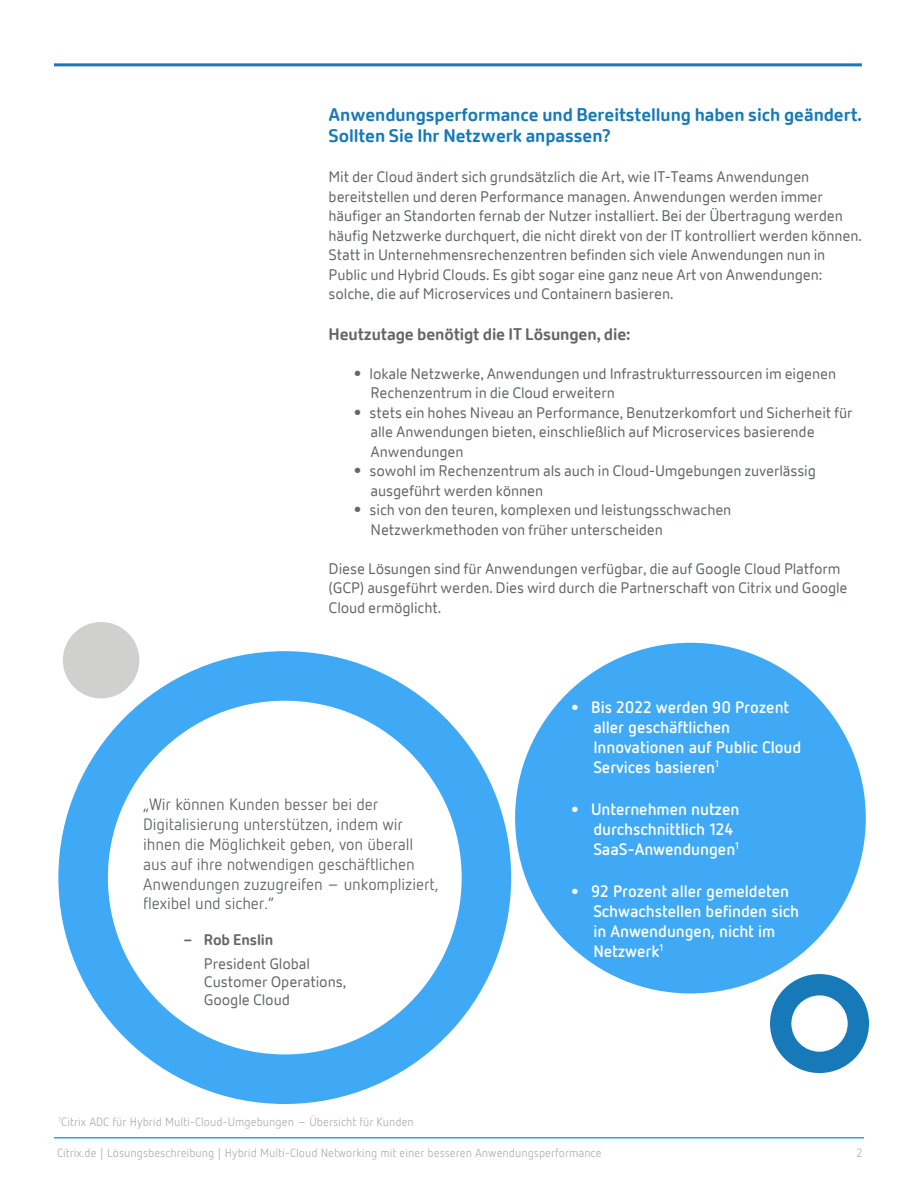
<style>
.page{position:relative;width:918px;height:1188px;background:#fff}
.page>*{position:absolute;margin:0;border:0;box-sizing:border-box;transform-origin:0 0}
.t1{font:700 18px/21px "Citrix New Sans";letter-spacing:-.005em;color:#1779b7}
.t2{font:700 16.5px/20px "Netto OT";letter-spacing:-.005em;color:#fff}
.t3{font:16.5px/19.8px "Netto OT";letter-spacing:-.005em;color:#63676b}
.t4{font:700 16.5px "Citrix New Sans";letter-spacing:-.01em;color:#63676b}
.t5{font:15px/19.5px "Citrix New Sans";letter-spacing:-.01em;color:#63676b}
.t6{font:700 15px "Citrix New Sans";letter-spacing:-.005em;color:#63676b}
.t7{font:12px "Netto OT";color:#b1b3b2}
</style>
<div class="page">
<svg style="left:58px;top:651px;width:453px;height:453px"></svg>
<div style="left:515px;top:643px;width:351px;height:350px;background:#3fa9f5;border-radius:50%"></div>
<hr style="left:54px;top:1137px;width:810px;height:1px;background:#23aae2">
<div style="left:63px;top:622px;width:76px;height:76px;background:#d0d0ce;border-radius:50%"></div>
<svg style="left:770px;top:974px;width:99px;height:99px"></svg>
<hr style="left:54px;top:63px;width:808px;height:3px;background:#1779b7">
<p class="t1" style="left:329px;top:104px;width:535px">Anwendungsperformance und Bereitstellung haben sich geändert.<br>Sollten Sie Ihr Netzwerk anpassen?</p>
<p class="t5" style="left:329px;top:168px;width:535px">Mit der Cloud ändert sich grundsätzlich die Art, wie IT-Teams Anwendungen bereitstellen und deren Performance managen. Anwendungen werden immer häufiger an Standorten fernab der Nutzer installiert. Bei der Übertragung werden häufig Netzwerke durchquert, die nicht direkt von der IT kontrolliert werden können.<br>Statt in Unternehmensrechenzentren befinden sich viele Anwendungen nun in Public und Hybrid Clouds. Es gibt sogar eine ganz neue Art von Anwendungen: solche, die auf Microservices und Containern basieren.</p>
<p class="t4" style="left:329px;top:324px;width:303px">Heutzutage benötigt die IT Lösungen, die:</p>
<p class="t5" style="left:371px;top:364px;width:467px;text-indent:-16px"><sup>●</sup> lokale Netzwerke, Anwendungen und Infrastrukturressourcen im eigenen<br>Rechenzentrum in die Cloud erweitern</p>
<p class="t5" style="left:371px;top:403px;width:484px;text-indent:-16px"><sup>●</sup> stets ein hohes Niveau an Performance, Benutzerkomfort und Sicherheit für alle Anwendungen bieten, einschließlich auf Microservices basierende<br>Anwendungen</p>
<p class="t5" style="left:371px;top:462px;width:447px;text-indent:-16px"><sup>●</sup> sowohl im Rechenzentrum als auch in Cloud-Umgebungen zuverlässig ausgeführt werden können</p>
<p class="t5" style="left:371px;top:501px;width:362px;text-indent:-16px"><sup>●</sup> sich von den teuren, komplexen und leistungsschwachen<br>Netzwerkmethoden von früher unterscheiden</p>
<p class="t5" style="left:329px;top:559px;width:521px">Diese Lösungen sind für Anwendungen verfügbar, die auf Google Cloud Platform (GCP) ausgeführt werden. Dies wird durch die Partnerschaft von Citrix und Google<br>Cloud ermöglicht.</p>
<p class="t3" style="left:143px;top:794px;width:297px">„Wir können Kunden besser bei der Digitalisierung unterstützen, indem wir ihnen die Möglichkeit geben, von überall aus auf ihre notwendigen geschäftlichen Anwendungen zuzugreifen – unkompliziert, flexibel und sicher.“</p>
<p class="t6" style="left:184px;top:931px;width:91px">– Rob Enslin</p>
<p class="t5" style="left:204px;top:955px;width:144px;line-height:18px">President Global<br>Customer Operations,<br>Google Cloud</p>
<p class="t7" style="left:59px;top:1115px;width:357px"><sup>1</sup>Citrix ADC für Hybrid Multi-Cloud-Umgebungen – Übersicht für Kunden</p>
<p class="t2" style="left:593px;top:697px;width:209px;text-indent:-21px"><sup>●</sup> Bis 2022 werden 90 Prozent aller geschäftlichen<br>Innovationen auf Public Cloud<br>Services basieren<sup>1</sup></p>
<p class="t2" style="left:593px;top:799px;width:148px;text-indent:-21px"><sup>●</sup> Unternehmen nutzen durchschnittlich 124<br>SaaS-Anwendungen<sup>1</sup></p>
<p class="t2" style="left:593px;top:881px;width:207px;text-indent:-21px"><sup>●</sup> 92 Prozent aller gemeldeten<br>Schwachstellen befinden sich in Anwendungen, nicht im<br>Netzwerk<sup>1</sup></p>
<p class="t7" style="left:57px;top:1145px;width:546px">Citrix.de | Lösungsbeschreibung | Hybrid Multi-Cloud Networking mit einer besseren Anwendungsperformance</p>
<p class="t7" style="left:856px;top:1145px;width:8px">2</p>
</div>
